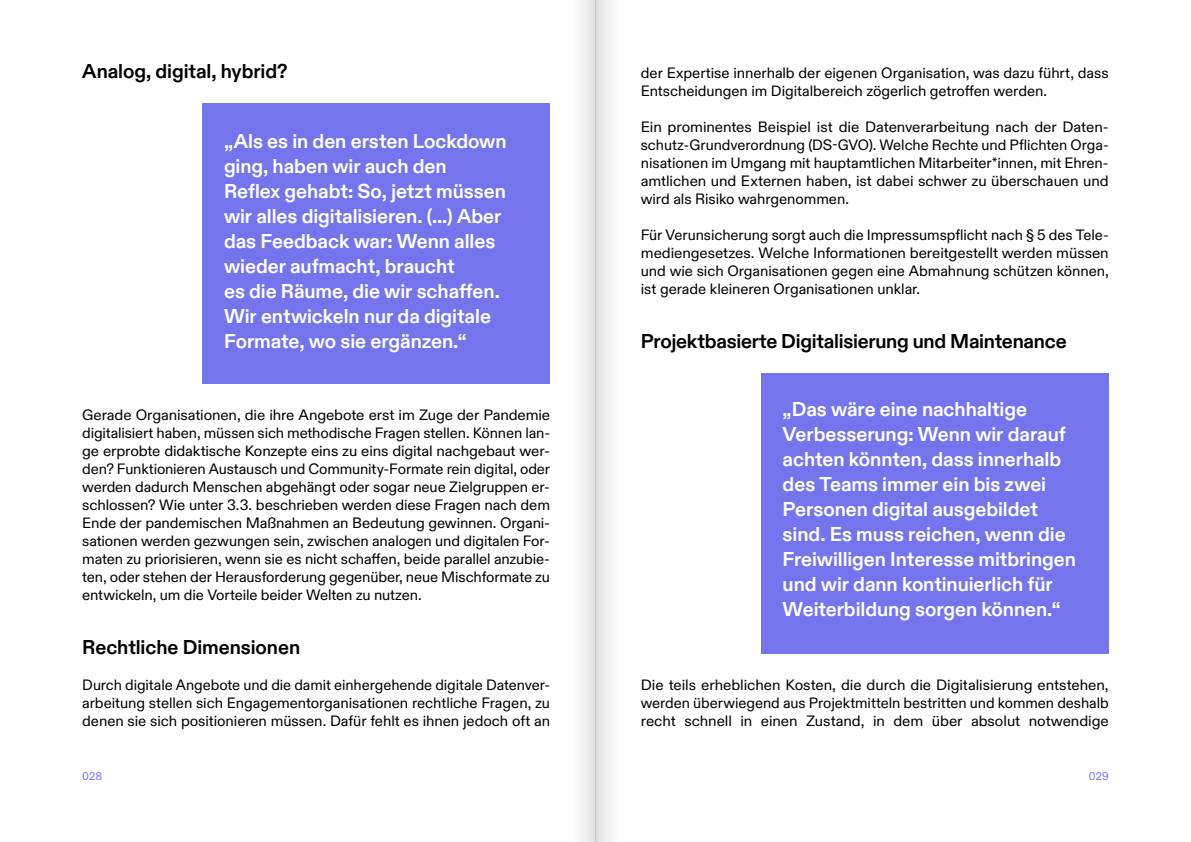
<style>
.page{position:relative;width:1191px;height:842px;background:#fff}
.page>*{position:absolute;margin:0;border:0;box-sizing:border-box;transform-origin:0 0}
.t1{font:700 20px/25px "ABC Diatype";letter-spacing:-.005em;color:#fff}
.t2{font:700 20px "ABC Diatype";letter-spacing:-.01em;color:#000}
.t3{font:15px/18px "ABC Diatype";letter-spacing:-.005em;color:#000;text-align:justify}
.t4{font:11.2px "ABC Diatype";letter-spacing:-.005em;color:#7474ed}
</style>
<div class="page">
<div style="left:761px;top:373px;width:347px;height:281px;background:#7474ed"></div>
<div style="left:203px;top:103px;width:347px;height:281px;background:#7474ed"></div>
<div style="left:572px;top:0;width:23px;height:842px;background:linear-gradient(to bottom,#f1f1f1,#f1f1f1)"></div>
<div style="left:595px;top:0;width:24px;height:842px;background:linear-gradient(to right,#dfdfdf,#fdfdfd)"></div>
<h1 class="t2" style="left:82px;top:55px;width:207px">Analog, digital, hybrid?</h1>
<p class="t1" style="left:224px;top:127px;width:284px">„Als es in den ersten Lockdown ging, haben wir auch den<br>Reflex gehabt: So, jetzt müssen wir alles digitalisieren. (…) Aber das Feedback war: Wenn alles wieder aufmacht, braucht<br>es die Räume, die wir schaffen.<br>Wir entwickeln nur da digitale<br>Formate, wo sie ergänzen.“</p>
<p class="t3" style="left:82px;top:404px;width:469px">Gerade Organisationen, die ihre Angebote erst im Zuge der Pandemie digitalisiert haben, müssen sich methodische Fragen stellen. Können lan&shy;ge erprobte didaktische Konzepte eins zu eins digital nachgebaut wer&shy;den? Funktionieren Austausch und Community-Formate rein digital, oder werden dadurch Menschen abgehängt oder sogar neue Zielgruppen er&shy;schlossen? Wie unter 3.3. beschrieben werden diese Fragen nach dem Ende der pandemischen Maßnahmen an Bedeutung gewinnen. Organi&shy;sationen werden gezwungen sein, zwischen analogen und digitalen For&shy;maten zu priorisieren, wenn sie es nicht schaffen, beide parallel anzubie&shy;ten, oder stehen der Herausforderung gegenüber, neue Mischformate zu entwickeln, um die Vorteile beider Welten zu nutzen.</p>
<h1 class="t2" style="left:82px;top:631px;width:219px">Rechtliche Dimensionen</h1>
<p class="t3" style="left:82px;top:674px;width:469px">Durch digitale Angebote und die damit einhergehende digitale Datenver&shy;arbeitung stellen sich Engagementorganisationen rechtliche Fragen, zu denen sie sich positionieren müssen. Dafür fehlt es ihnen jedoch oft an</p>
<p class="t3" style="left:641px;top:62px;width:469px">der Expertise innerhalb der eigenen Organisation, was dazu führt, dass<br>Entscheidungen im Digitalbereich zögerlich getroffen werden.</p>
<p class="t3" style="left:641px;top:116px;width:469px">Ein prominentes Beispiel ist die Datenverarbeitung nach der Daten&shy;schutz-Grundverordnung (DS-GVO). Welche Rechte und Pflichten Orga&shy;nisationen im Umgang mit hauptamtlichen Mitarbeiter*innen, mit Ehren&shy;amtlichen und Externen haben, ist dabei schwer zu überschauen und wird als Risiko wahrgenommen.</p>
<p class="t3" style="left:641px;top:224px;width:469px">Für Verunsicherung sorgt auch die Impressumspflicht nach § 5 des Tele&shy;mediengesetzes. Welche Informationen bereitgestellt werden müssen und wie sich Organisationen gegen eine Abmahnung schützen können, ist gerade kleineren Organisationen unklar.</p>
<h1 class="t2" style="left:641px;top:325px;width:427px">Projektbasierte Digitalisierung und Maintenance</h1>
<p class="t1" style="left:782px;top:395px;width:295px">„Das wäre eine nachhaltige<br>Verbesserung: Wenn wir darauf achten könnten, dass innerhalb des Teams immer ein bis zwei<br>Personen digital ausgebildet sind. Es muss reichen, wenn die<br>Freiwilligen Interesse mitbringen und wir dann kontinuierlich für<br>Weiterbildung sorgen können.“</p>
<p class="t3" style="left:641px;top:674px;width:469px">Die teils erheblichen Kosten, die durch die Digitalisierung entstehen, werden überwiegend aus Projektmitteln bestritten und kommen deshalb recht schnell in einen Zustand, in dem über absolut notwendige</p>
<p class="t4" style="left:82px;top:767px;width:21px">028</p>
<p class="t4" style="left:1089px;top:767px;width:21px">029</p>
</div>
